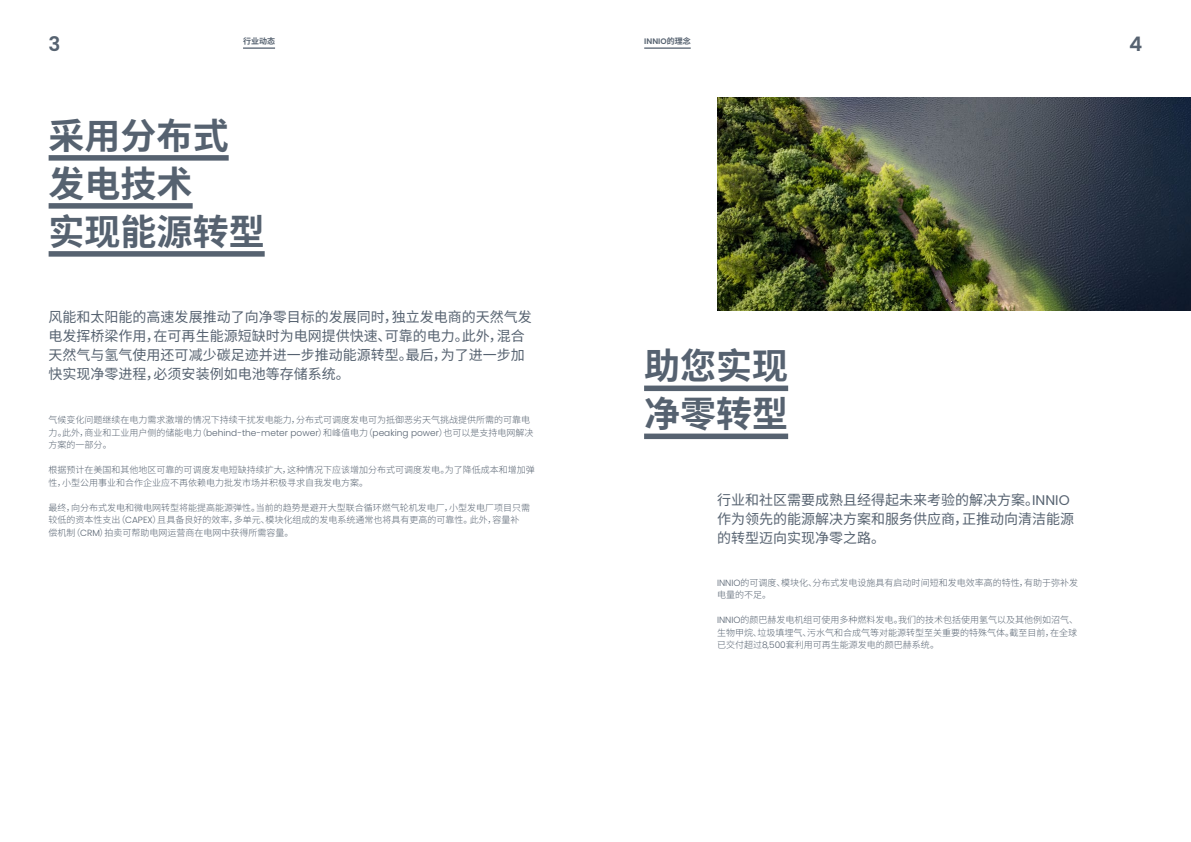
<style>
.page{position:relative;width:1191px;height:842px;background:#fff}
.page>*{position:absolute;margin:0;border:0;box-sizing:border-box;transform-origin:0 0}
.t1{font:700 36px/48px "Source Han Sans CN";color:#566270}
.t2{font:600 20px "Poppins";color:#566270}
.t3{font:14px/19px "Source Han Sans CN";color:#566270}
.t4{font:300 9px/12.5px "Source Han Sans CN";color:#566270}
.t5{font:600 8px "Poppins";color:#566270}
.t6{font:700 8px "Source Han Sans CN";color:#566270}
.s1{font-family:"Source Han Sans CN";font-weight:700}
.s2{font-family:"Poppins"}
</style>
<div class="page">
<div style="left:49px;top:155px;width:180px;height:6px;background:#566270"></div>
<div style="left:49px;top:203px;width:144px;height:6px;background:#566270"></div>
<div style="left:49px;top:251px;width:216px;height:6px;background:#566270"></div>
<hr style="left:243px;top:47px;width:32px;height:2px;background:#566270">
<hr style="left:644px;top:47px;width:46px;height:2px;background:#566270">
<div style="left:644px;top:386px;width:144px;height:5px;background:#566270"></div>
<div style="left:644px;top:434px;width:144px;height:5px;background:#566270"></div>
<img style="left:717px;top:98px;width:474px;height:213px">
<h2 class="t2" style="left:49px;top:32px;width:13px">3</h2>
<h2 class="t2" style="left:1129px;top:32px;width:15px">4</h2>
<p class="t6" style="left:243px;top:37px;width:33px">行业动态</p>
<p class="t5" style="left:644px;top:37px;width:48px">INNIO<span class="s1">的理念</span></p>
<h1 class="t1" style="left:49px;top:112px;width:218px">采用分布式发电技术<br>实现能源转型</h1>
<h3 class="t3" style="left:49px;top:308px;width:485px">风能和太阳能的高速发展推动了向净零目标的发展同时，独立发电商的天然气发电发挥桥梁作用，在可再生能源短缺时为电网提供快速、可靠的电力。此外，混合天然气与氢气使用还可减少碳足迹并进一步推动能源转型。最后，为了进一步加快实现净零进程，必须安装例如电池等存储系统。</h3>
<p class="t4" style="left:49px;top:414px;width:486px">气候变化问题继续在电力需求激增的情况下持续干扰发电能力，分布式可调度发电可为抵御恶劣天气挑战提供所需的可靠电力。此外，商业和工业用户侧的储能电力（<span class="s2">behind-the-meter power</span>）和峰值电力（<span class="s2">peaking power</span>）也可以是支持电网解决方案的一部分。</p>
<p class="t4" style="left:49px;top:464px;width:487px">根据预计在美国和其他地区可靠的可调度发电短缺持续扩大，这种情况下应该增加分布式可调度发电。为了降低成本和增加弹性，小型公用事业和合作企业应不再依赖电力批发市场并积极寻求自我发电方案。</p>
<p class="t4" style="left:49px;top:501px;width:483px">最终，向分布式发电和微电网转型将能提高能源弹性。当前的趋势是避开大型联合循环燃气轮机发电厂，小型发电厂项目只需较低的资本性支出（<span class="s2">CAPEX</span>）且具备良好的效率，多单元、模块化组成的发电系统通常也将具有更高的可靠性。此外，容量补偿机制（<span class="s2">CRM</span>）拍卖可帮助电网运营商在电网中获得所需容量。</p>
<h3 class="t3" style="left:717px;top:491px;width:358px">行业和社区需要成熟且经得起未来考验的解决方案。<span class="s2">INNIO</span>作为领先的能源解决方案和服务供应商，正推动向清洁能源的转型迈向实现净零之路。</h3>
<p class="t4" style="left:717px;top:576px;width:363px"><span class="s2">INNIO</span>的可调度、模块化、分布式发电设施具有启动时间短和发电效率高的特性，有助于弥补发电量的不足。</p>
<p class="t4" style="left:717px;top:614px;width:362px;text-align:justify"><span class="s2">INNIO</span>的颜巴赫发电机组可使用多种燃料发电。我们的技术包括使用氢气以及其他例如沼气、生物甲烷、垃圾填埋气、污水气和合成气等对能源转型至关重要的特殊气体。截至目前，在全球已交付超过<span class="s2">8,500</span>套利用可再生能源发电的颜巴赫系统。</p>
<h1 class="t1" style="left:644px;top:343px;width:145px">助您实现净零转型</h1>
</div>
